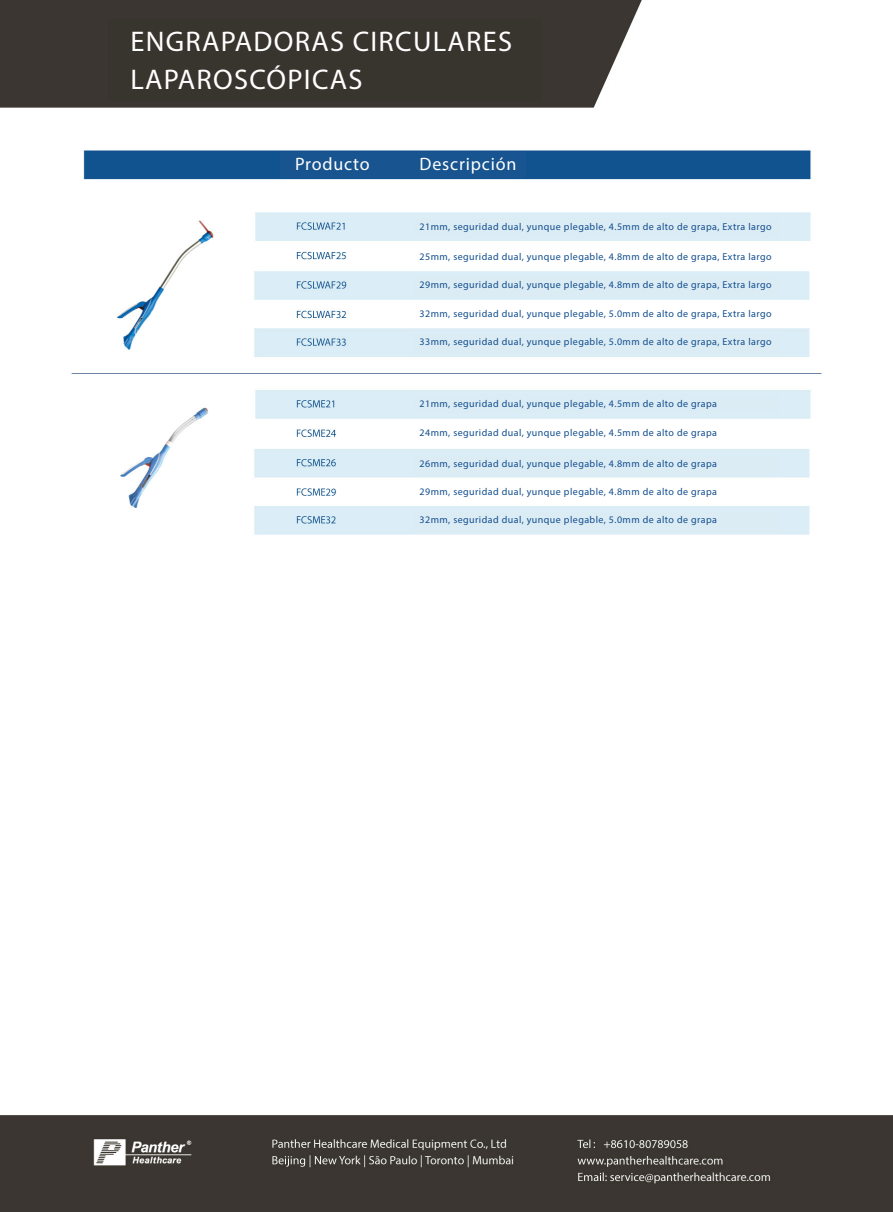
<style>
.page{position:relative;width:893px;height:1212px;background:#fff}
.page>*{position:absolute;margin:0;border:0;box-sizing:border-box;transform-origin:0 0}
.t1{font:28.5px/38px "Myriad Pro";letter-spacing:.045em;color:#fff}
.t2{font:18px "Myriad Pro";letter-spacing:.045em;color:#fff}
.t3{font:10px "Myriad Pro";letter-spacing:.045em;color:#124e8e}
</style>
<div class="page">
<img style="left:0;top:0;width:892px;height:1212px">
<div style="left:414px;top:218px;width:364px;height:19px;background:#dcecf5"></div>
<div style="left:414px;top:276px;width:364px;height:19px;background:#dcecf5"></div>
<div style="left:414px;top:334px;width:364px;height:20px;background:#dcecf5"></div>
<div style="left:414px;top:394px;width:364px;height:20px;background:#dcecf5"></div>
<div style="left:414px;top:456px;width:364px;height:19px;background:#dcecf5"></div>
<div style="left:414px;top:513px;width:364px;height:19px;background:#dcecf5"></div>
<div style="left:414px;top:481px;width:364px;height:19px;background:#fff"></div>
<div style="left:414px;top:425px;width:364px;height:19px;background:#fff"></div>
<div style="left:414px;top:306px;width:364px;height:20px;background:#fff"></div>
<div style="left:414px;top:246px;width:364px;height:19px;background:#fff"></div>
<div style="left:280px;top:152px;width:246px;height:25px;background:#185490"></div>
<div style="left:108px;top:19px;width:433px;height:81px;background:#38342e"></div>
<h1 class="t1" style="left:130px;top:22px;width:383px">ENGRAPADORAS CIRCULARES<br>LAPAROSCÓPICAS</h1>
<h2 class="t2" style="left:295px;top:153px;width:76px">Producto</h2>
<h2 class="t2" style="left:419px;top:153px;width:98px">Descripción</h2>
<p class="t3" style="left:419px;top:220px;width:353px">21mm, seguridad dual, yunque plegable, 4.5mm de alto de grapa, Extra largo</p>
<p class="t3" style="left:419px;top:250px;width:353px">25mm, seguridad dual, yunque plegable, 4.8mm de alto de grapa, Extra largo</p>
<p class="t3" style="left:419px;top:278px;width:353px">29mm, seguridad dual, yunque plegable, 4.8mm de alto de grapa, Extra largo</p>
<p class="t3" style="left:419px;top:307px;width:353px">32mm, seguridad dual, yunque plegable, 5.0mm de alto de grapa, Extra largo</p>
<p class="t3" style="left:419px;top:336px;width:353px">33mm, seguridad dual, yunque plegable, 5.0mm de alto de grapa, Extra largo</p>
<p class="t3" style="left:419px;top:398px;width:299px">21mm, seguridad dual, yunque plegable, 4.5mm de alto de grapa</p>
<p class="t3" style="left:419px;top:427px;width:299px">24mm, seguridad dual, yunque plegable, 4.5mm de alto de grapa</p>
<p class="t3" style="left:419px;top:457px;width:299px">26mm, seguridad dual, yunque plegable, 4.8mm de alto de grapa</p>
<p class="t3" style="left:419px;top:486px;width:299px">29mm, seguridad dual, yunque plegable, 4.8mm de alto de grapa</p>
<p class="t3" style="left:419px;top:514px;width:299px">32mm, seguridad dual, yunque plegable, 5.0mm de alto de grapa</p>
</div>
